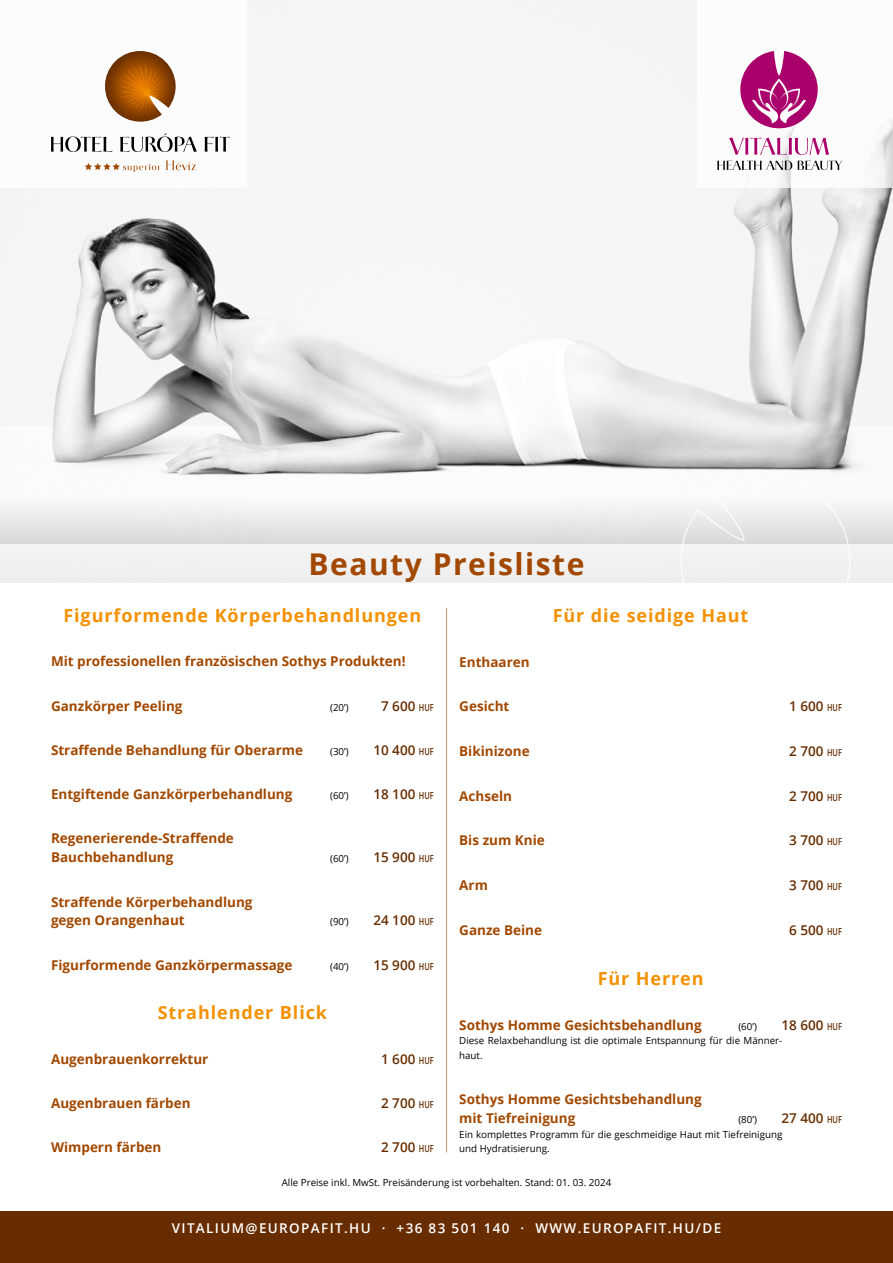
<style>
.page{position:relative;width:893px;height:1263px;background:#fff}
.page>*{position:absolute;margin:0;border:0;box-sizing:border-box;transform-origin:0 0}
.Cím{font:700 30px "Open Sans";letter-spacing:.05em;color:#a24800}
.Alcím{font:700 18px "Open Sans";letter-spacing:.05em;color:#f39100}
.Kezelés{font:700 13.5px/18.8px "Open Sans";color:#a24800}
.Kezelés-2{font:600 13.5px "Open Sans";color:#672d00}
.t1{font:600 13.5px "Open Sans";letter-spacing:.1em;color:#fff}
.Részletek_ár_beütés{font:9.75px/14.7px "Open Sans";color:#000}
.Kezelés-3{font:9.75px "Open Sans";color:#000}
.s1{font-size:9.75px}
</style>
<div class="page">
<div style="left:0;top:1212px;width:893px;height:51px;background:#672d00"></div>
<img style="left:0;top:0;width:893px;height:476px">
<svg style="left:0;top:504px;width:893px;height:40px;fill:#e7e7e7"></svg>
<svg style="left:673px;top:469px;width:185px;height:75px"></svg>
<hr style="left:446px;top:608px;width:1px;height:544px;background:#d39e74">
<div style="left:0;top:544px;width:893px;height:43px;background:linear-gradient(to right,#f2f2f2,#f2f2f2)"></div>
<div style="left:0;top:0;width:247px;height:187px;background:#fff"></div>
<div style="left:697px;top:0;width:196px;height:187px;background:#fff"></div>
<svg style="left:717px;top:161px;width:125px;height:9px"></svg>
<svg style="left:729px;top:138px;width:100px;height:17px"></svg>
<svg style="left:740px;top:51px;width:78px;height:77px"></svg>
<svg style="left:85px;top:160px;width:111px;height:12px"></svg>
<svg style="left:51px;top:133px;width:179px;height:19px"></svg>
<svg style="left:105px;top:51px;width:71px;height:71px"></svg>
<p class="Cím" style="left:309px;top:543px;width:277px">Beauty Preisliste</p>
<p class="Alcím" style="left:63px;top:603px;width:359px">Figurformende Körperbehandlungen</p>
<p class="Kezelés" style="left:51px;top:652px;width:356px">Mit professionellen französischen Sothys Produkten!</p>
<p class="Kezelés" style="left:51px;top:696px;width:133px">Ganzkörper Peeling</p>
<p class="Kezelés-3" style="left:330px;top:700px;width:20px">(20’)</p>
<p class="Kezelés-2" style="left:381px;top:696px;width:54px">7 600 <span class="s1">HUF</span></p>
<p class="Kezelés" style="left:51px;top:740px;width:254px">Straffende Behandlung für Oberarme</p>
<p class="Kezelés-3" style="left:330px;top:745px;width:20px">(30’)</p>
<p class="Kezelés-2" style="left:373px;top:741px;width:62px">10 400 <span class="s1">HUF</span></p>
<p class="Kezelés" style="left:51px;top:784px;width:243px">Entgiftende Ganzkörperbehandlung</p>
<p class="Kezelés-3" style="left:330px;top:789px;width:20px">(60’)</p>
<p class="Kezelés-2" style="left:373px;top:785px;width:62px">18 100 <span class="s1">HUF</span></p>
<p class="Kezelés" style="left:51px;top:829px;width:184px">Regenerierende-Straffende<br>Bauchbehandlung</p>
<p class="Kezelés-3" style="left:330px;top:852px;width:20px">(60’)</p>
<p class="Kezelés-2" style="left:373px;top:848px;width:62px">15 900 <span class="s1">HUF</span></p>
<p class="Kezelés" style="left:51px;top:892px;width:203px">Straffende Körperbehandlung gegen Orangenhaut</p>
<p class="Kezelés-3" style="left:330px;top:915px;width:20px">(90’)</p>
<p class="Kezelés-2" style="left:373px;top:911px;width:62px">24 100 <span class="s1">HUF</span></p>
<p class="Kezelés" style="left:51px;top:955px;width:243px">Figurformende Ganzkörpermassage</p>
<p class="Kezelés-3" style="left:330px;top:959px;width:20px">(40’)</p>
<p class="Kezelés-2" style="left:373px;top:955px;width:62px">15 900 <span class="s1">HUF</span></p>
<p class="Alcím" style="left:158px;top:1000px;width:171px">Strahlender Blick</p>
<p class="Kezelés" style="left:51px;top:1049px;width:159px">Augenbrauenkorrektur</p>
<p class="Kezelés-2" style="left:381px;top:1049px;width:54px">1 600 <span class="s1">HUF</span></p>
<p class="Kezelés" style="left:51px;top:1093px;width:141px">Augenbrauen färben</p>
<p class="Kezelés-2" style="left:381px;top:1094px;width:54px">2 700 <span class="s1">HUF</span></p>
<p class="Kezelés" style="left:51px;top:1138px;width:112px">Wimpern färben</p>
<p class="Kezelés-2" style="left:381px;top:1138px;width:54px">2 700 <span class="s1">HUF</span></p>
<p class="Alcím" style="left:553px;top:603px;width:197px">Für die seidige Haut</p>
<p class="Kezelés" style="left:459px;top:652px;width:72px">Enthaaren</p>
<p class="Kezelés" style="left:459px;top:697px;width:52px">Gesicht</p>
<p class="Kezelés-2" style="left:789px;top:697px;width:54px">1 600 <span class="s1">HUF</span></p>
<p class="Kezelés" style="left:459px;top:741px;width:72px">Bikinizone</p>
<p class="Kezelés-2" style="left:789px;top:742px;width:54px">2 700 <span class="s1">HUF</span></p>
<p class="Kezelés" style="left:459px;top:786px;width:54px">Achseln</p>
<p class="Kezelés-2" style="left:789px;top:786px;width:54px">2 700 <span class="s1">HUF</span></p>
<p class="Kezelés" style="left:459px;top:831px;width:87px">Bis zum Knie</p>
<p class="Kezelés-2" style="left:789px;top:831px;width:54px">3 700 <span class="s1">HUF</span></p>
<p class="Kezelés" style="left:459px;top:875px;width:30px">Arm</p>
<p class="Kezelés-2" style="left:789px;top:876px;width:54px">3 700 <span class="s1">HUF</span></p>
<p class="Kezelés" style="left:459px;top:920px;width:84px">Ganze Beine</p>
<p class="Kezelés-2" style="left:789px;top:921px;width:54px">6 500 <span class="s1">HUF</span></p>
<p class="Alcím" style="left:598px;top:966px;width:107px">Für Herren</p>
<p class="Kezelés" style="left:459px;top:1015px;width:244px">Sothys Homme Gesichtsbehandlung</p>
<p class="Kezelés-3" style="left:738px;top:1019px;width:20px">(60’)</p>
<p class="Kezelés-2" style="left:782px;top:1015px;width:62px">18 600 <span class="s1">HUF</span></p>
<p class="Részletek_ár_beütés" style="left:459px;top:1033px;width:325px">Diese Relaxbehandlung ist die optimale Entspannung für die Männer&shy;haut.</p>
<p class="Kezelés" style="left:459px;top:1089px;width:244px;line-height:19.2px">Sothys Homme Gesichtsbehandlung mit Tiefreinigung</p>
<p class="Kezelés-3" style="left:738px;top:1113px;width:20px">(80’)</p>
<p class="Kezelés-2" style="left:782px;top:1109px;width:62px">27 400 <span class="s1">HUF</span></p>
<p class="Részletek_ár_beütés" style="left:459px;top:1126px;width:325px">Ein komplettes Programm für die geschmeidige Haut mit Tiefreinigung und Hydratisierung.</p>
<p class="Részletek_ár_beütés" style="left:282px;top:1175px;width:331px">Alle Preise inkl. MwSt. Preisänderung ist vorbehalten. Stand: 01. 03. 2024</p>
<p class="t1" style="left:172px;top:1219px;width:551px">VITALIUM@EUROPAFIT.HU · +36 83 501 140 · WWW.EUROPAFIT.HU/DE</p>
</div>
